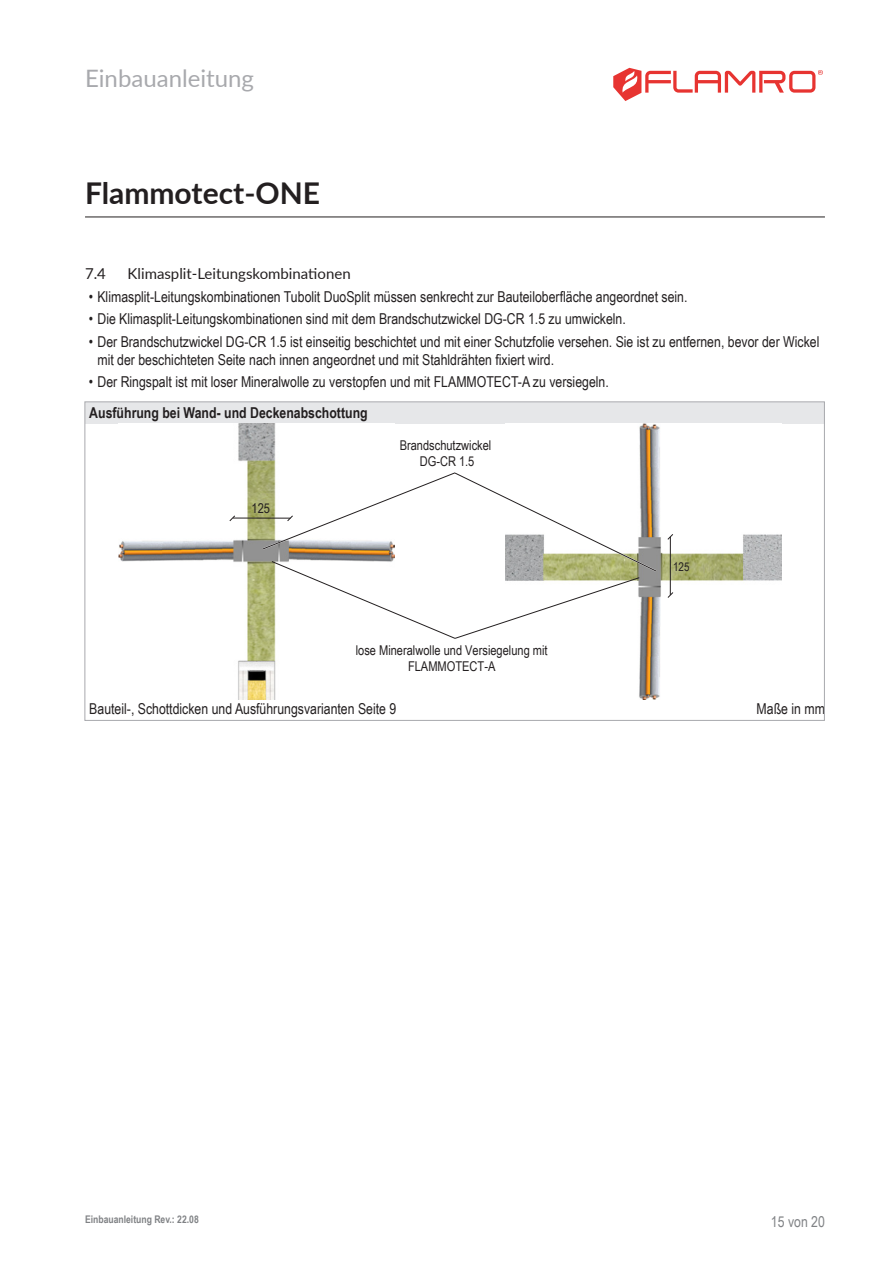
<style>
.page{position:relative;width:893px;height:1263px;background:#fff}
.page>*{position:absolute;margin:0;border:0;box-sizing:border-box;transform-origin:0 0}
.t1{font:700 30px "Lato";color:#231f20}
.t2{font:24px "Lato";color:#a8a9ad}
.p___Fließtext{font:15px/18px "Arial Narrow";color:#231f20}
.p___Zwischenüberschr{font:700 15px "Arial Narrow";color:#231f20}
.t3{font:15px "Lato";color:#231f20}
.p___Fließtext_rechts{font:15px "Arial Narrow";color:#231f20}
.t4{font:15px "Arial Narrow";color:#808285}
.t5{font:13.5px/16.2px "Arial Narrow";color:#231f20;text-align:center}
.t6{font:12px "Arial Narrow";color:#231f20}
.t7{font:700 10.5px "Arial Narrow";color:#808285}
</style>
<div class="page">
<hr style="left:85px;top:217px;width:740px;height:1px;background:#231f20">
<div style="left:85px;top:402px;width:740px;height:21px;background:#e6e7e9"></div>
<img style="left:118px;top:423px;width:158px;height:277px">
<img style="left:639px;top:423px;width:143px;height:276px">
<hr style="left:233px;top:518px;width:57px;height:1px;background:#231f20">
<svg style="left:229px;top:515px;width:7px;height:7px"></svg>
<svg style="left:261px;top:471px;width:397px;height:168px"></svg>
<hr style="left:670px;top:537px;width:1px;height:58px;background:#231f20">
<svg style="left:667px;top:591px;width:7px;height:8px"></svg>
<svg style="left:667px;top:533px;width:7px;height:7px"></svg>
<svg style="left:613px;top:68px;width:210px;height:33px"></svg>
<h2 class="t2" style="left:85px;top:61px;width:170px">Einbauanleitung</h2>
<h1 class="t1" style="left:85px;top:171px;width:237px">Flammotect-ONE</h1>
<p class="t3" style="left:85px;top:263px;width:22px">7.4</p>
<p class="t3" style="left:128px;top:263px;width:225px">Klimasplit-Leitungskombinationen</p>
<p class="p___Fließtext" style="left:89px;top:287px;width:600px">• Klimasplit-Leitungskombinationen Tubolit DuoSplit müssen senkrecht zur Bauteiloberfläche angeordnet sein.</p>
<p class="p___Fließtext" style="left:89px;top:310px;width:538px">• Die Klimasplit-Leitungskombinationen sind mit dem Brandschutzwickel DG-CR 1.5 zu umwickeln.</p>
<p class="p___Fließtext" style="left:97px;top:332px;width:723px;text-indent:-9px">• Der Brandschutzwickel DG-CR 1.5 ist einseitig beschichtet und mit einer Schutzfolie versehen. Sie ist zu entfernen, bevor der Wickel mit der beschichteten Seite nach innen angeordnet und mit Stahldrähten fixiert wird.</p>
<p class="p___Fließtext" style="left:89px;top:372px;width:521px">• Der Ringspalt ist mit loser Mineralwolle zu verstopfen und mit FLAMMOTECT-A zu versiegeln.</p>
<p class="p___Zwischenüberschr" style="left:89px;top:401px;width:280px">Ausführung bei Wand- und Deckenabschottung</p>
<p class="t5" style="left:252px;top:500px;width:20px">125</p>
<p class="t5" style="left:400px;top:436px;width:93px">Brandschutzwickel<br>DG-CR 1.5</p>
<p class="t5" style="left:356px;top:641px;width:193px">lose Mineralwolle und Versiegelung mit<br>FLAMMOTECT-A</p>
<p class="t6" style="left:673px;top:558px;width:18px">125</p>
<p class="p___Fließtext" style="left:89px;top:699px;width:309px">Bauteil-, Schottdicken und Ausführungsvarianten Seite 9</p>
<p class="p___Fließtext_rechts" style="left:757px;top:697px;width:70px">Maße in mm</p>
<p class="t7" style="left:85px;top:1212px;width:115px">Einbauanleitung Rev.: 22.08</p>
<p class="t4" style="left:771px;top:1210px;width:56px">15 von 20</p>
</div>
